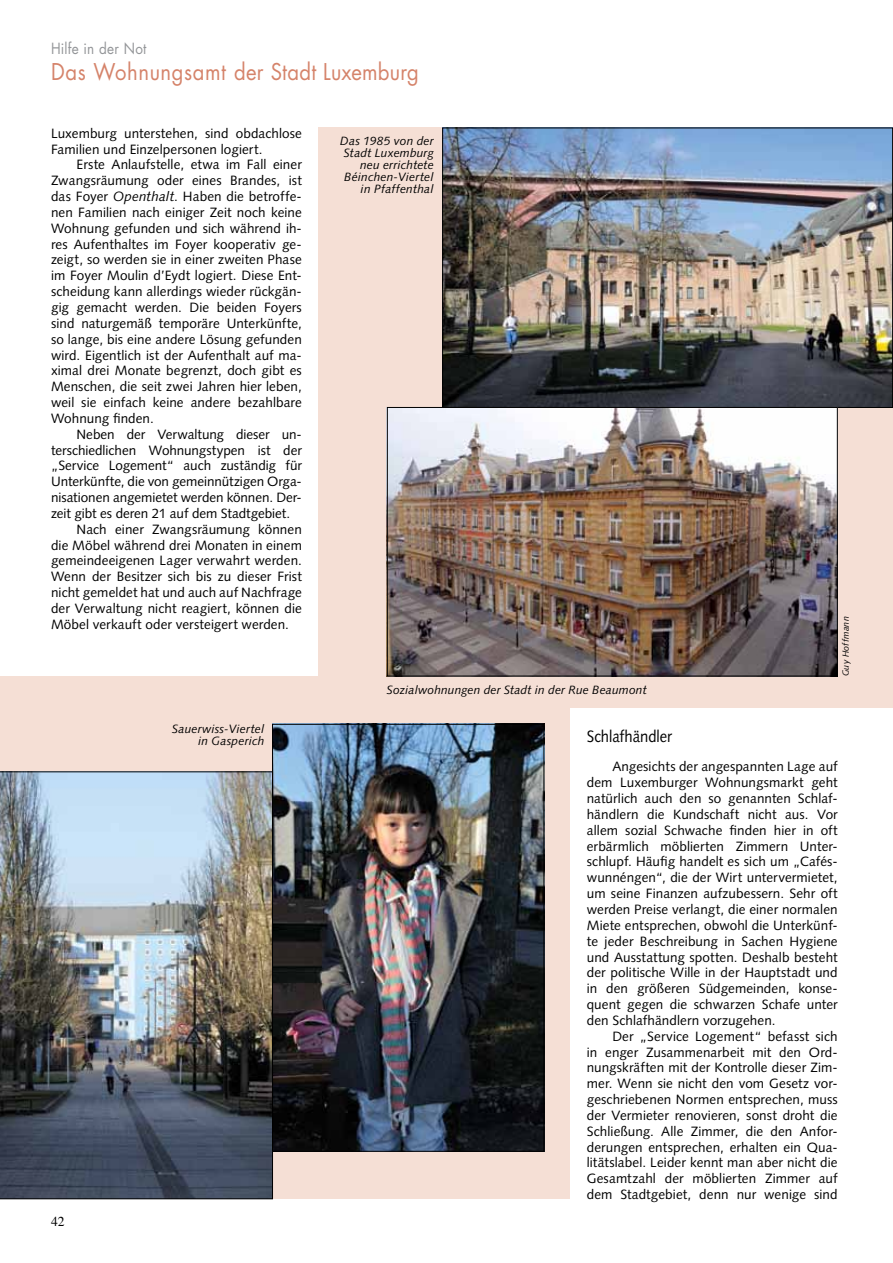
<style>
.page{position:relative;width:893px;height:1263px;background:#fff}
.page>*{position:absolute;margin:0;border:0;box-sizing:border-box;transform-origin:0 0}
.t1{font:22.5px "Futura";letter-spacing:.015em;color:#d5836a;scale:.9 1}
.t2{font:16.5px "Syntax";letter-spacing:-.005em;color:#000;scale:.9 1}
.t3{font:15px "Futura";letter-spacing:.02em;color:#939598;scale:.9 1}
.t4{font:13.5px/15.9px "Syntax";letter-spacing:.005em;color:#000;text-align:justify}
.t5{font:13.5px "Times";color:#000}
.t6{font:italic 12px/12px "Syntax";letter-spacing:.01em;color:#000;text-align:right}
.t7{font:italic 9px "Syntax";letter-spacing:.02em;color:#000}
.s1{font-style:italic}
</style>
<div class="page">
<div style="left:319px;top:128px;width:574px;height:580px;background:#f5dfd5"></div>
<div style="left:0;top:676px;width:570px;height:523px;background:#f5dfd5"></div>
<img style="left:444px;top:130px;width:447px;height:276px">
<img style="left:389px;top:409px;width:447px;height:265px">
<div style="left:387px;top:407px;width:451px;height:269px;border:1px solid #000"></div>
<img style="left:0;top:771px;width:273px;height:428px">
<img style="left:274px;top:726px;width:268px;height:424px">
<div style="left:272px;top:724px;width:272px;height:428px;border:1px solid #000"></div>
<p class="t3" style="left:51px;top:38px;width:108px">Hilfe in der Not</p>
<h1 class="t1" style="left:51px;top:56px;width:410px">Das Wohnungsamt der Stadt Luxemburg</h1>
<p class="t4" style="left:51px;top:125px;width:252px">Luxemburg unterstehen, sind obdachlose<br>Familien und Einzelpersonen logiert.</p>
<p class="t4" style="left:51px;top:157px;width:252px;text-indent:26px">Erste Anlaufstelle, etwa im Fall einer Zwangsräumung oder eines Brandes, ist das Foyer <span class="s1">Openthalt</span>. Haben die betroffe&shy;nen Familien nach einiger Zeit noch keine Wohnung gefunden und sich während ih&shy;res Aufenthaltes im Foyer kooperativ ge&shy;zeigt, so werden sie in einer zweiten Phase im Foyer Moulin d’Eydt logiert. Diese Ent&shy;scheidung kann allerdings wieder rückgän&shy;gig gemacht werden. Die beiden Foyers sind naturgemäß temporäre Unterkünfte, so lange, bis eine andere Lösung gefunden wird. Eigentlich ist der Aufenthalt auf ma&shy;ximal drei Monate begrenzt, doch gibt es Menschen, die seit zwei Jahren hier leben, weil sie einfach keine andere bezahlbare Wohnung finden.</p>
<p class="t4" style="left:77px;top:426px;width:227px">Neben der Verwaltung dieser un-</p>
<p class="t4" style="left:51px;top:442px;width:252px">terschiedlichen Wohnungstypen ist der</p>
<p class="t4" style="left:51px;top:458px;width:252px">„Service Logement“ auch zuständig für</p>
<p class="t4" style="left:51px;top:474px;width:252px">Unterkünfte, die von gemeinnützigen Orga-</p>
<p class="t4" style="left:51px;top:489px;width:252px">nisationen angemietet werden können. Der-</p>
<p class="t4" style="left:51px;top:505px;width:241px">zeit gibt es deren 21 auf dem Stadtgebiet.</p>
<p class="t4" style="left:77px;top:521px;width:227px">Nach einer Zwangsräumung können</p>
<p class="t4" style="left:51px;top:537px;width:252px">die Möbel während drei Monaten in einem</p>
<p class="t4" style="left:51px;top:553px;width:252px">gemeindeeigenen Lager verwahrt werden.</p>
<p class="t4" style="left:51px;top:569px;width:252px">Wenn der Besitzer sich bis zu dieser Frist</p>
<p class="t4" style="left:51px;top:584px;width:252px">nicht gemeldet hat und auch auf Nachfrage</p>
<p class="t4" style="left:51px;top:600px;width:252px">der Verwaltung nicht reagiert, können die</p>
<p class="t4" style="left:51px;top:616px;width:239px">Möbel verkauft oder versteigert werden.</p>
<p class="t6" style="left:340px;top:135px;width:95px">Das 1985 von der<br>Stadt Luxemburg neu errichtete<br>Béinchen-Viertel in Pfaffenthal</p>
<p class="t6" style="left:387px;top:684px;width:261px">Sozialwohnungen der Stadt in der Rue Beaumont</p>
<p class="t7" style="left:840px;top:676px;width:62px;rotate:-90deg">Guy Hoffmann</p>
<p class="t6" style="left:172px;top:723px;width:94px">Sauerwiss-Viertel in Gasperich</p>
<p class="t5" style="left:51px;top:1209px;width:15px">42</p>
<p class="t2" style="left:587px;top:726px;width:96px">Schlafhändler</p>
<p class="t4" style="left:587px;top:759px;width:252px;text-indent:26px">Angesichts der angespannten Lage auf dem Luxemburger Wohnungsmarkt geht natürlich auch den so genannten Schlaf&shy;händlern die Kundschaft nicht aus. Vor allem sozial Schwache finden hier in oft erbärmlich möblierten Zimmern Unter&shy;schlupf. Häufig handelt es sich um „Cafés&shy;wunnéngen“, die der Wirt untervermietet, um seine Finanzen aufzubessern. Sehr oft werden Preise verlangt, die einer normalen Miete entsprechen, obwohl die Unterkünf&shy;te jeder Beschreibung in Sachen Hygiene und Ausstattung spotten. Deshalb besteht der politische Wille in der Hauptstadt und in den größeren Südgemeinden, konse&shy;quent gegen die schwarzen Schafe unter den Schlafhändlern vorzugehen.</p>
<p class="t4" style="left:587px;top:1028px;width:252px;text-indent:26px">Der „Service Logement“ befasst sich in enger Zusammenarbeit mit den Ord&shy;nungskräften mit der Kontrolle dieser Zim&shy;mer. Wenn sie nicht den vom Gesetz vor&shy;geschriebenen Normen entsprechen, muss der Vermieter renovieren, sonst droht die Schließung. Alle Zimmer, die den Anfor&shy;derungen entsprechen, erhalten ein Qua&shy;litätslabel. Leider kennt man aber nicht die Gesamtzahl der möblierten Zimmer auf dem Stadtgebiet, denn nur wenige sind</p>
</div>
